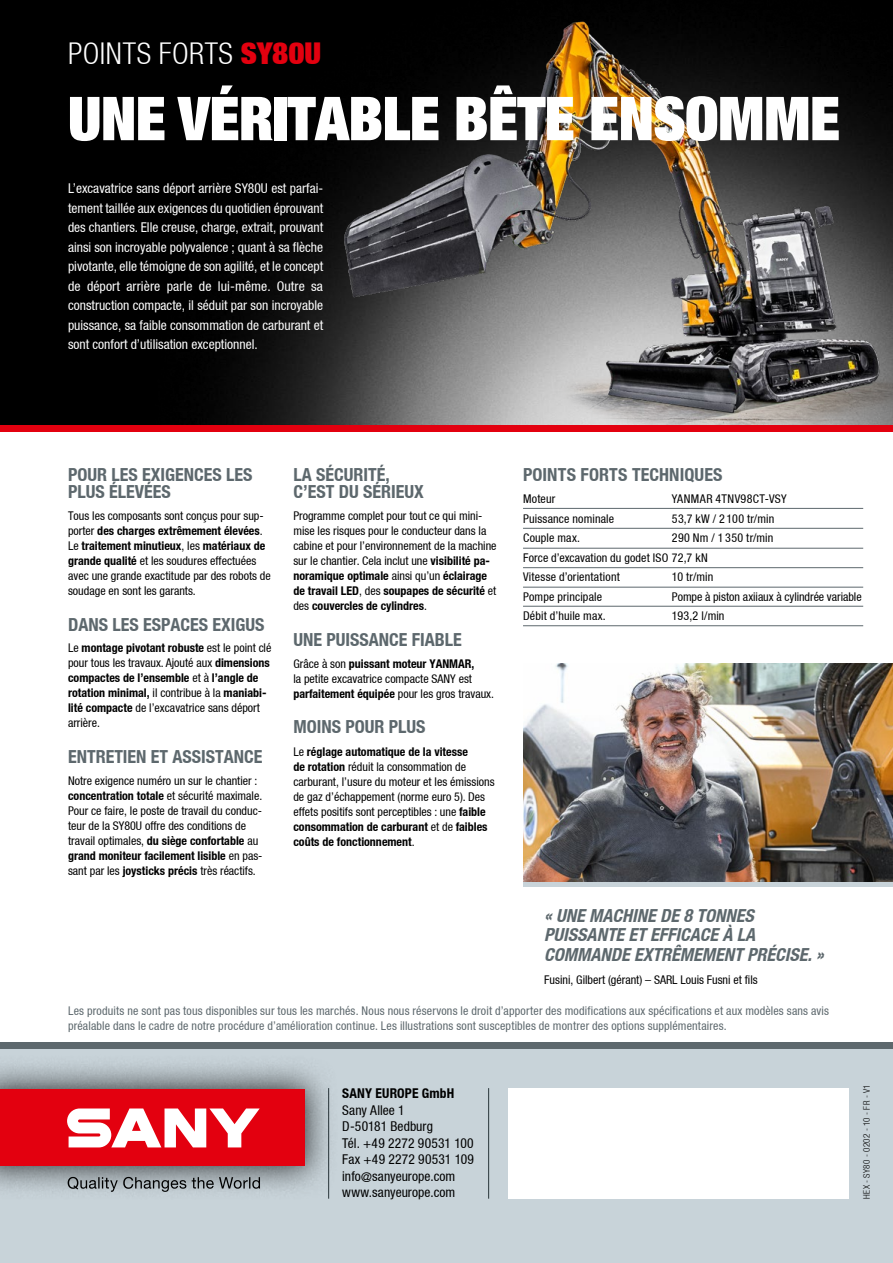
<style>
.page{position:relative;width:893px;height:1263px;background:#fff}
.page>*{position:absolute;margin:0;border:0;box-sizing:border-box;transform-origin:0 0}
.t1{font:900 60px "Context Reprise Extra Black S Si Extra";letter-spacing:-.01em;color:#fff}
.t2{font:700 30px "Context Reprise Light Cond S Si";letter-spacing:.015em;color:#fff}
.t3{font:700 condensed 18px/16.5px "Context Reprise Condensed S Si";color:#5d686d}
.t4{font:italic 700 condensed 18px/19.5px "Context Reprise Condensed S Si";color:#5d686d}
.t5{font:13.5px/19.5px "Context Reprise Condensed S Si Condensed";color:#fff;text-align:justify}
.t6{font:13.5px/16.5px "Context Reprise Condensed S Si Condensed";letter-spacing:.005em;color:#000}
.t7{font:700 condensed 13.5px "Context Reprise Condensed S Si";letter-spacing:.015em;color:#000}
.t8{font:12px/15px "Context Reprise Condensed S Si Condensed";color:#000}
.t9{font:700 condensed 12px/15px "Context Reprise Condensed S Si";color:#000}
.t10{font:12px/15px "Context Reprise Condensed S Si Condensed";letter-spacing:.015em;color:#5d686d}
.t11{font:12px "Context Reprise Condensed S Si Condensed";letter-spacing:.035em;color:#000}
.t12{font:12px "Context Reprise Condensed S Si Condensed";letter-spacing:.02em;color:#000}
.t13{font:700 9px "Context Reprise Light Cond S Si";letter-spacing:.04em;color:#000}
.s1{font-family:"Context Reprise Extra Black S Si Extra";font-weight:900;color:#e3000f}
.s2{font-family:"Context Reprise Condensed S Si Condensed";font-weight:400;font-stretch:normal}
.s3{font-family:"Context Reprise Condensed S Si";font-weight:700;font-stretch:condensed}
</style>
<div class="page">
<img style="left:0;top:0;width:334px;height:425px">
<div style="left:0;top:1048px;width:893px;height:215px;background:#c8d3d9"></div>
<hr style="left:488px;top:1088px;width:1px;height:111px;background:#29353a">
<div style="left:0;top:1042px;width:893px;height:6px;background:#5d686d"></div>
<div style="left:508px;top:1088px;width:340px;height:111px;background:#fff"></div>
<div style="left:523px;top:881px;width:370px;height:6px;background:#c8d3d9"></div>
<img style="left:523px;top:663px;width:370px;height:218px">
<div style="left:0;top:1054px;width:339px;height:146px;background:#000;opacity:.75"></div>
<div style="left:0;top:1089px;width:304px;height:77px;background:#e3000f"></div>
<svg style="left:67px;top:1108px;width:193px;height:39px"></svg>
<svg style="left:68px;top:1177px;width:192px;height:15px"></svg>
<hr style="left:523px;top:508px;width:340px;height:1px;background:#5d686d">
<hr style="left:523px;top:528px;width:340px;height:1px;background:#5d686d">
<hr style="left:523px;top:548px;width:340px;height:1px;background:#5d686d">
<hr style="left:523px;top:567px;width:340px;height:1px;background:#5d686d">
<hr style="left:523px;top:606px;width:340px;height:1px;background:#5d686d">
<hr style="left:523px;top:587px;width:340px;height:1px;background:#5d686d">
<hr style="left:523px;top:625px;width:340px;height:1px;background:#5d686d">
<img style="left:334px;top:0;width:559px;height:425px">
<div style="left:0;top:425px;width:893px;height:7px;background:#e3000f"></div>
<h2 class="t2" style="left:68px;top:36px;width:255px">POINTS FORTS <span class="s1">SY80U</span></h2>
<h1 class="t1" style="left:68px;top:80px;width:773px">UNE VÉRITABLE BÊTE ENSOMME</h1>
<p class="t5" style="left:68px;top:178px;width:257px">L’excavatrice sans déport arrière SY80U est parfai&shy;tement taillée aux exigences du quotidien éprouvant des chantiers. Elle creuse, charge, extrait, prouvant ainsi son incroyable polyvalence ; quant à sa flèche pivotante, elle témoigne de son agilité, et le concept de déport arrière parle de lui-même. Outre sa construction compacte, il séduit par son incroyable puissance, sa faible consommation de carburant et sont confort d’utilisation exceptionnel.</p>
<h3 class="t3" style="left:68px;top:466px;width:186px">POUR LES EXIGENCES LES<br>PLUS ÉLEVÉES</h3>
<p class="t8" style="left:68px;top:508px;width:197px">Tous les composants sont conçus pour sup-</p>
<p class="t9" style="left:68px;top:523px;width:199px"><span class="s2">porter</span> des charges extrêmement élevées<span class="s2">.<br>Le</span> traitement minutieux<span class="s2">, les</span> matériaux de</p>
<p class="t8" style="left:68px;top:553px;width:204px"><span class="s3">grande qualité</span> et les soudures effectuées avec une grande exactitude par des robots de soudage en sont les garants.</p>
<h3 class="t3" style="left:68px;top:616px;width:198px">DANS LES ESPACES EXIGUS</h3>
<p class="t9" style="left:68px;top:640px;width:205px"><span class="s2">Le</span> montage pivotant robuste <span class="s2">est le point clé</span></p>
<p class="t8" style="left:68px;top:655px;width:203px">pour tous les travaux. Ajouté aux <span class="s3">dimensions</span></p>
<p class="t9" style="left:68px;top:670px;width:200px">compactes de l’ensemble <span class="s2">et à</span> l’angle de rotation minimal, <span class="s2">il contribue à la</span> maniabi-</p>
<p class="t8" style="left:68px;top:700px;width:193px"><span class="s3">lité compacte</span> de l’excavatrice sans déport arrière.</p>
<h3 class="t3" style="left:68px;top:748px;width:196px">ENTRETIEN ET ASSISTANCE</h3>
<p class="t8" style="left:68px;top:773px;width:191px">Notre exigence numéro un sur le chantier :</p>
<p class="t9" style="left:68px;top:788px;width:196px">concentration totale <span class="s2">et sécurité maximale.</span></p>
<p class="t8" style="left:68px;top:803px;width:195px">Pour ce faire, le poste de travail du conduc&shy;teur de la SY80U offre des conditions de travail optimales, <span class="s3">du siège confortable</span> au</p>
<p class="t9" style="left:68px;top:848px;width:196px">grand moniteur facilement lisible <span class="s2">en pas-</span></p>
<p class="t8" style="left:68px;top:863px;width:189px">sant par les <span class="s3">joysticks précis</span> très réactifs.</p>
<h3 class="t3" style="left:293px;top:466px;width:132px">LA SÉCURITÉ,<br>C’EST DU SÉRIEUX</h3>
<p class="t8" style="left:293px;top:508px;width:205px">Programme complet pour tout ce qui mini&shy;mise les risques pour le conducteur dans la cabine et pour l’environnement de la machine sur le chantier. Cela inclut une <span class="s3">visibilité pa-</span></p>
<p class="t9" style="left:293px;top:568px;width:204px">noramique optimale <span class="s2">ainsi qu’un</span> éclairage de travail LED<span class="s2">, des</span> soupapes de sécurité <span class="s2">et des</span> couvercles de cylindres<span class="s2">.</span></p>
<h3 class="t3" style="left:293px;top:631px;width:170px">UNE PUISSANCE FIABLE</h3>
<p class="t9" style="left:293px;top:655px;width:182px"><span class="s2">Grâce à son</span> puissant moteur YANMAR,</p>
<p class="t8" style="left:293px;top:671px;width:180px">la petite excavatrice compacte SANY est</p>
<p class="t9" style="left:293px;top:685px;width:202px">parfaitement équipée <span class="s2">pour les gros travaux.</span></p>
<h3 class="t3" style="left:293px;top:718px;width:134px">MOINS POUR PLUS</h3>
<p class="t9" style="left:293px;top:744px;width:176px"><span class="s2">Le</span> réglage automatique de la vitesse</p>
<p class="t8" style="left:293px;top:759px;width:203px"><span class="s3">de rotation</span> réduit la consommation de carburant, l’usure du moteur et les émissions de gaz d’échappement (norme euro 5). Des effets positifs sont perceptibles : une <span class="s3">faible</span></p>
<p class="t9" style="left:293px;top:819px;width:196px">consommation de carburant <span class="s2">et de</span> faibles coûts de fonctionnement<span class="s2">.</span></p>
<h3 class="t3" style="left:523px;top:466px;width:201px">POINTS FORTS TECHNIQUES</h3>
<p class="t8" style="left:523px;top:491px;width:34px">Moteur</p>
<p class="t11" style="left:672px;top:492px;width:116px">YANMAR 4TNV98CT-VSY</p>
<p class="t8" style="left:523px;top:511px;width:93px">Puissance nominale</p>
<p class="t12" style="left:672px;top:512px;width:104px">53,7 kW / 2 100 tr/min</p>
<p class="t8" style="left:523px;top:530px;width:59px">Couple max.</p>
<p class="t8" style="left:523px;top:528px;width:252px;line-height:19.5px;text-indent:149px">290 Nm / 1 350 tr/min<br>Force d’excavation du godet ISO 72,7 kN<br>Vitesse d’orientationt</p>
<p class="t8" style="left:672px;top:569px;width:43px">10 tr/min</p>
<p class="t8" style="left:523px;top:589px;width:81px">Pompe principale</p>
<p class="t8" style="left:672px;top:589px;width:191px">Pompe à piston axiiaux à cylindrée variable</p>
<p class="t8" style="left:523px;top:608px;width:84px">Débit d’huile max.</p>
<p class="t8" style="left:672px;top:608px;width:54px">193,2 l/min</p>
<h3 class="t4" style="left:544px;top:905px;width:281px">« UNE MACHINE DE 8 TONNES<br>PUISSANTE ET EFFICACE À LA<br>COMMANDE EXTRÊMEMENT PRÉCISE. »</h3>
<p class="t8" style="left:544px;top:972px;width:215px">Fusini, Gilbert (gérant) – SARL Louis Fusni et fils</p>
<p class="t10" style="left:68px;top:1003px;width:762px">Les produits ne sont pas tous disponibles sur tous les marchés. Nous nous réservons le droit d’apporter des modifications aux spécifications et aux modèles sans avis préalable dans le cadre de notre procédure d’amélioration continue. Les illustrations sont susceptibles de montrer des options supplémentaires.</p>
<p class="t7" style="left:342px;top:1085px;width:114px">SANY EUROPE GmbH</p>
<p class="t6" style="left:342px;top:1101px;width:133px">Sany Allee 1<br>D-50181 Bedburg<br>Tél. +49 2272 90531 100<br>Fax +49 2272 90531 109 info@sanyeurope.com www.sanyeurope.com</p>
<p class="t13" style="left:861px;top:1199px;width:116px;rotate:-90deg">HEX - SY80 - 0202 - 10 - FR - V1</p>
</div>
